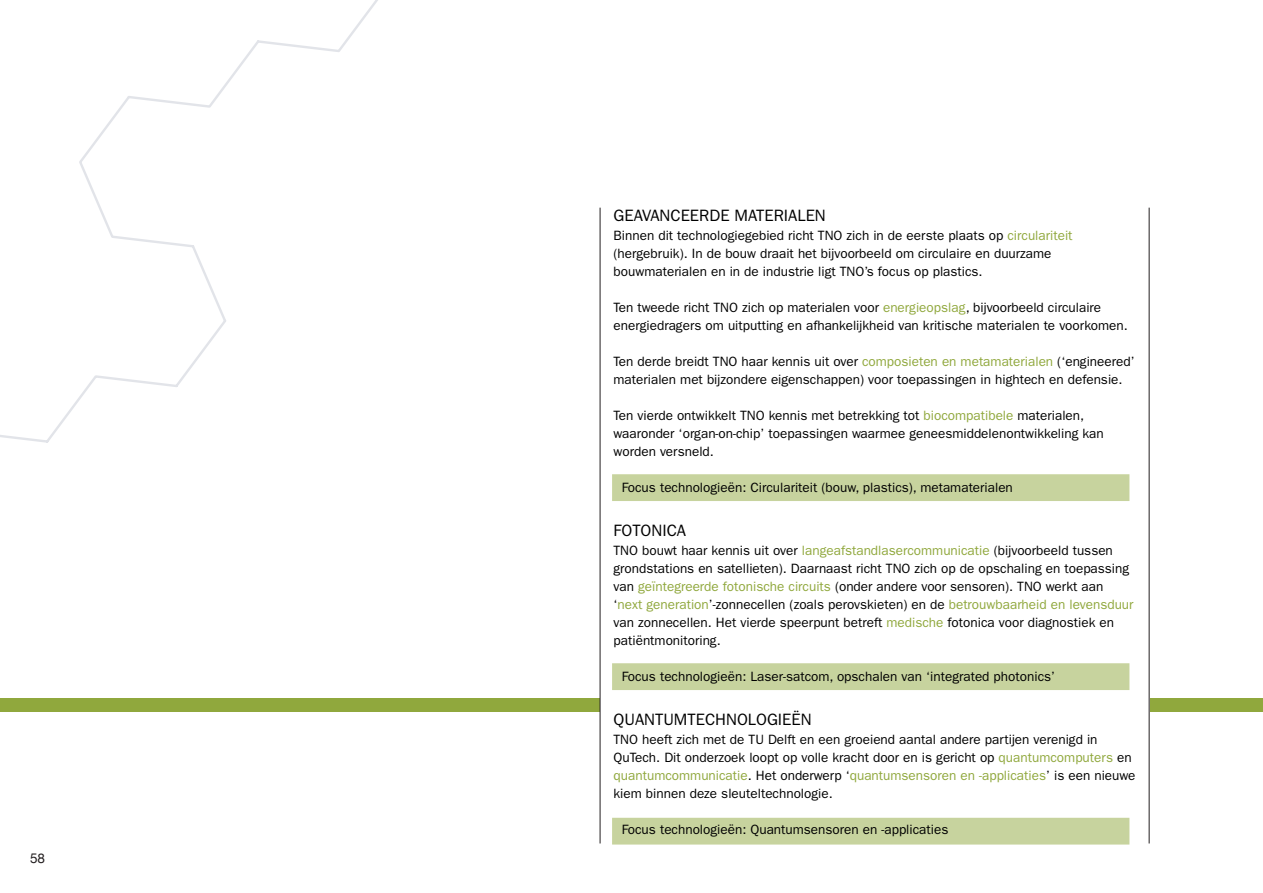
<style>
.page{position:relative;width:1263px;height:893px;background:#fff}
.page>*{position:absolute;margin:0;border:0;box-sizing:border-box;transform-origin:0 0}
.t1{font:16.5px "ITC Franklin Gothic Std";color:#000}
.t2{font:13.5px/18px "ITC Franklin Gothic Std";color:#000}
.t3{font:13.5px "Helvetica Neue";color:#231f20}
.s1{color:#90a83d}
</style>
<div class="page">
<div style="left:0;top:698px;width:1263px;height:13px;background:#90a83d"></div>
<div style="left:600px;top:230px;width:549px;height:663px;background:#fff"></div>
<svg style="left:612px;top:817px;width:518px;height:28px;background:#c9d4a2"></svg>
<div style="left:612px;top:663px;width:518px;height:27px;background:#c7d39e"></div>
<div style="left:612px;top:474px;width:518px;height:27px;background:#c7d39e"></div>
<hr style="left:600px;top:208px;width:1px;height:635px;background:#231f20">
<hr style="left:1149px;top:208px;width:1px;height:635px;background:#231f20">
<svg style="left:0;top:0;width:378px;height:443px"></svg>
<p class="t3" style="left:30px;top:848px;width:16px">58</p>
<p class="t1" style="left:614px;top:205px;width:214px">GEAVANCEERDE MATERIALEN</p>
<p class="t2" style="left:614px;top:227px;width:460px">Binnen dit technologiegebied richt TNO zich in de eerste plaats op <span class="s1">circulariteit </span>(hergebruik). In de bouw draait het bijvoorbeeld om circulaire en duurzame bouwmaterialen en in de industrie ligt TNO’s focus op plastics.</p>
<p class="t2" style="left:614px;top:299px;width:516px">Ten tweede richt TNO zich op materialen voor <span class="s1">energieopslag</span>, bijvoorbeeld circulaire energiedragers om uitputting en afhankelijkheid van kritische materialen te voorkomen.</p>
<p class="t2" style="left:614px;top:353px;width:523px">Ten derde breidt TNO haar kennis uit over <span class="s1">composieten en metamaterialen</span> (‘engineered’ materialen met bijzondere eigenschappen) voor toepassingen in hightech en defensie.</p>
<p class="t2" style="left:614px;top:407px;width:492px">Ten vierde ontwikkelt TNO kennis met betrekking tot <span class="s1">biocompatibele</span> materialen, waaronder ‘organ-on-chip’ toepassingen waarmee geneesmiddelenontwikkeling kan worden versneld.</p>
<p class="t2" style="left:622px;top:479px;width:393px">Focus technologieën: Circulariteit (bouw, plastics), metamaterialen</p>
<p class="t1" style="left:614px;top:520px;width:74px">FOTONICA</p>
<p class="t2" style="left:614px;top:542px;width:521px">TNO bouwt haar kennis uit over <span class="s1">langeafstandlasercommunicatie</span> (bijvoorbeeld tussen grondstations en satellieten). Daarnaast richt TNO zich op de opschaling en toepassing van <span class="s1">geïntegreerde fotonische circuits</span> (onder andere voor sensoren). TNO werkt aan ‘<span class="s1">next generation</span>’-zonnecellen (zoals perovskieten) en de <span class="s1">betrouwbaarheid en levensduur </span>van zonnecellen. Het vierde speerpunt betreft <span class="s1">medische</span> fotonica voor diagnostiek en patiëntmonitoring.</p>
<p class="t2" style="left:622px;top:668px;width:435px">Focus technologieën: Laser-satcom, opschalen van ‘integrated photonics’</p>
<p class="t1" style="left:614px;top:709px;width:199px">QUANTUMTECHNOLOGIEËN</p>
<p class="t2" style="left:614px;top:731px;width:523px">TNO heeft zich met de TU Delft en een groeiend aantal andere partijen verenigd in QuTech. Dit onderzoek loopt op volle kracht door en is gericht op <span class="s1">quantumcomputers</span> en <span class="s1">quantumcommunicatie</span>. Het onderwerp ‘<span class="s1">quantumsensoren en -applicaties</span>’ is een nieuwe kiem binnen deze sleuteltechnologie.</p>
<p class="t2" style="left:622px;top:821px;width:328px">Focus technologieën: Quantumsensoren en -applicaties</p>
</div>
